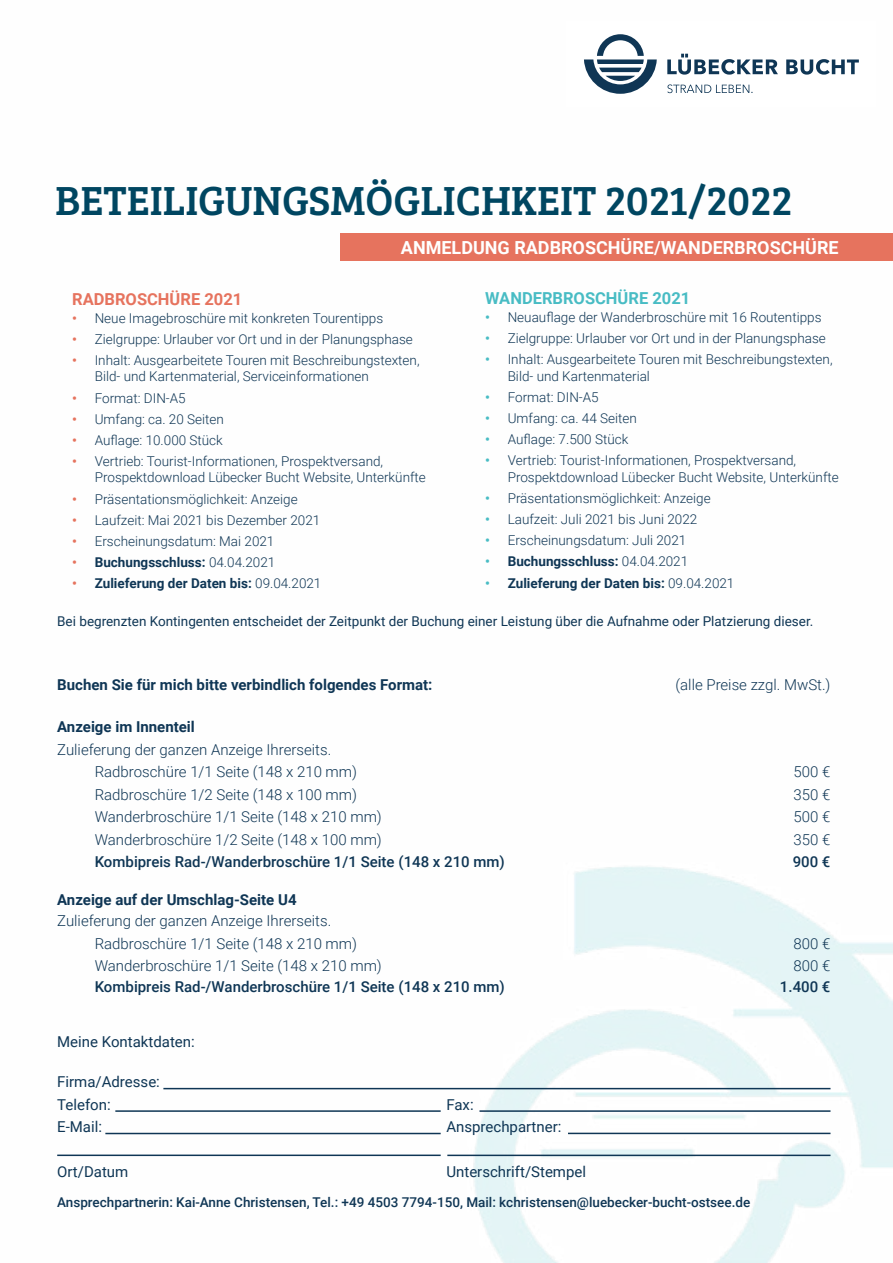
<style>
.page{position:relative;width:893px;height:1263px;background:#fff}
.page>*{position:absolute;margin:0;border:0;box-sizing:border-box;transform-origin:0 0}
.t1{font:42px "Bree Serif";color:#004661}
.t2{font:700 18px "Roboto";color:#fff}
.t3{font:700 16.5px "Roboto";color:#48bcc4}
.t4{font:700 16.5px "Roboto";color:#e6735e}
.t5{font:300 15px/22.5px "Roboto";color:#0f3655}
.t6{font:500 15px "Roboto";color:#0f3655}
.t7{font:15px/22.5px "Roboto";color:#0f3655}
.t8{font:700 15px "Roboto";color:#0f3655}
.t9{font:300 13.5px/16.2px "Roboto";color:#0f3655}
.t10{font:700 13.5px "Roboto";color:#0f3655}
.t11{font:13.5px "Roboto";color:#0f3655}
.t12{font:500 13.5px "Roboto";color:#0f3655}
.s1{font-weight:700;color:#48bcc4}
.s2{color:#48bcc4}
.s3{font-weight:300}
.s4{font-weight:700;color:#e6735e}
.s5{color:#e6735e}
</style>
<div class="page">
<img style="left:57px;top:233px;width:836px;height:1030px">
<div style="left:340px;top:234px;width:553px;height:27px;background:#e6735e"></div>
<hr style="left:163px;top:1088px;width:667px;height:1px;background:#0f3655">
<hr style="left:115px;top:1110px;width:326px;height:2px;background:#0f3655">
<hr style="left:479px;top:1110px;width:351px;height:2px;background:#0f3655">
<hr style="left:105px;top:1133px;width:336px;height:1px;background:#0f3655">
<hr style="left:568px;top:1133px;width:262px;height:1px;background:#0f3655">
<hr style="left:57px;top:1154px;width:384px;height:2px;background:#0f3655">
<hr style="left:447px;top:1154px;width:383px;height:2px;background:#0f3655">
<svg style="left:667px;top:84px;width:86px;height:9px"></svg>
<svg style="left:667px;top:54px;width:111px;height:21px"></svg>
<svg style="left:786px;top:59px;width:73px;height:16px"></svg>
<svg style="left:584px;top:34px;width:73px;height:60px"></svg>
<h1 class="t1" style="left:55px;top:170px;width:739px">BETEILIGUNGSMÖGLICHKEIT 2021/2022</h1>
<h2 class="t2" style="left:401px;top:235px;width:439px">ANMELDUNG RADBROSCHÜRE/WANDERBROSCHÜRE</h2>
<p class="t3" style="left:485px;top:286px;width:207px">WANDERBROSCHÜRE 2021</p>
<p class="t9" style="left:485px;top:308px;width:338px"><span class="s1">•</span> Neuauflage der Wanderbroschüre mit 16 Routentipps</p>
<p class="t9" style="left:485px;top:330px;width:342px"><span class="s1">•</span> Zielgruppe: Urlauber vor Ort und in der Planungsphase</p>
<p class="t9" style="left:508px;top:351px;width:326px;text-indent:-23px"><span class="s1">•</span> Inhalt: Ausgearbeitete Touren mit Beschreibungstexten,<br>Bild- und Kartenmaterial</p>
<p class="t9" style="left:485px;top:388px;width:115px"><span class="s1">•</span> Format: DIN-A5</p>
<p class="t9" style="left:485px;top:409px;width:153px"><span class="s1">•</span> Umfang: ca. 44 Seiten</p>
<p class="t9" style="left:485px;top:431px;width:145px"><span class="s1">•</span> Auflage: 7.500 Stück</p>
<p class="t9" style="left:508px;top:452px;width:333px;text-indent:-23px"><span class="s1">•</span> Vertrieb: Tourist-Informationen, Prospektversand,<br>Prospektdownload Lübecker Bucht Website, Unterkünfte</p>
<p class="t9" style="left:485px;top:489px;width:227px"><span class="s1">•</span> Präsentationsmöglichkeit: Anzeige</p>
<p class="t9" style="left:485px;top:511px;width:214px"><span class="s1">•</span> Laufzeit: Juli 2021 bis Juni 2022</p>
<p class="t9" style="left:485px;top:532px;width:203px"><span class="s1">•</span> Erscheinungsdatum: Juli 2021</p>
<p class="t10" style="left:485px;top:552px;width:205px"><span class="s2">•</span> Buchungsschluss: <span class="s3">04.04.2021</span></p>
<p class="t10" style="left:485px;top:573px;width:251px"><span class="s2">•</span> Zulieferung der Daten bis: <span class="s3">09.04.2021</span></p>
<p class="t4" style="left:72px;top:287px;width:172px">RADBROSCHÜRE 2021</p>
<p class="t9" style="left:72px;top:309px;width:313px"><span class="s4">•</span> Neue Imagebroschüre mit konkreten Tourentipps</p>
<p class="t9" style="left:72px;top:330px;width:342px"><span class="s4">•</span> Zielgruppe: Urlauber vor Ort und in der Planungsphase</p>
<p class="t9" style="left:95px;top:352px;width:326px;text-indent:-23px"><span class="s4">•</span> Inhalt: Ausgearbeitete Touren mit Beschreibungstexten,<br>Bild- und Kartenmaterial, Serviceinformationen</p>
<p class="t9" style="left:72px;top:389px;width:115px"><span class="s4">•</span> Format: DIN-A5</p>
<p class="t9" style="left:72px;top:410px;width:153px"><span class="s4">•</span> Umfang: ca. 20 Seiten</p>
<p class="t9" style="left:72px;top:431px;width:152px"><span class="s4">•</span> Auflage: 10.000 Stück</p>
<p class="t9" style="left:95px;top:453px;width:333px;text-indent:-23px"><span class="s4">•</span> Vertrieb: Tourist-Informationen, Prospektversand,<br>Prospektdownload Lübecker Bucht Website, Unterkünfte</p>
<p class="t9" style="left:72px;top:490px;width:227px"><span class="s4">•</span> Präsentationsmöglichkeit: Anzeige</p>
<p class="t9" style="left:72px;top:511px;width:250px"><span class="s4">•</span> Laufzeit: Mai 2021 bis Dezember 2021</p>
<p class="t9" style="left:72px;top:533px;width:204px"><span class="s4">•</span> Erscheinungsdatum: Mai 2021</p>
<p class="t10" style="left:72px;top:553px;width:205px"><span class="s5">•</span> Buchungsschluss: <span class="s3">04.04.2021</span></p>
<p class="t10" style="left:72px;top:574px;width:251px"><span class="s5">•</span> Zulieferung der Daten bis: <span class="s3">09.04.2021</span></p>
<p class="t11" style="left:57px;top:612px;width:757px">Bei begrenzten Kontingenten entscheidet der Zeitpunkt der Buchung einer Leistung über die Aufnahme oder Platzierung dieser.</p>
<p class="t8" style="left:57px;top:674px;width:377px">Buchen Sie für mich bitte verbindlich folgendes Format:</p>
<p class="t5" style="left:675px;top:673px;width:157px">(alle Preise zzgl. MwSt.)</p>
<p class="t8" style="left:57px;top:716px;width:139px">Anzeige im Innenteil</p>
<p class="t5" style="left:95px;top:737px;width:264px;text-indent:-38px">Zulieferung der ganzen Anzeige Ihrerseits.<br>Radbroschüre 1/1 Seite (148 x 210 mm)</p>
<p class="t5" style="left:794px;top:760px;width:38px">500 €</p>
<p class="t5" style="left:95px;top:782px;width:264px">Radbroschüre 1/2 Seite (148 x 100 mm)</p>
<p class="t5" style="left:794px;top:782px;width:38px">350 €</p>
<p class="t5" style="left:95px;top:805px;width:289px">Wanderbroschüre 1/1 Seite (148 x 210 mm)</p>
<p class="t5" style="left:794px;top:805px;width:38px">500 €</p>
<p class="t5" style="left:95px;top:827px;width:289px">Wanderbroschüre 1/2 Seite (148 x 100 mm)</p>
<p class="t5" style="left:794px;top:827px;width:38px">350 €</p>
<p class="t6" style="left:95px;top:851px;width:412px">Kombipreis Rad-/Wanderbroschüre 1/1 Seite (148 x 210 mm)</p>
<p class="t6" style="left:793px;top:851px;width:39px">900 €</p>
<p class="t8" style="left:57px;top:889px;width:241px">Anzeige auf der Umschlag-Seite U4</p>
<p class="t5" style="left:95px;top:909px;width:264px;text-indent:-38px">Zulieferung der ganzen Anzeige Ihrerseits.<br>Radbroschüre 1/1 Seite (148 x 210 mm)</p>
<p class="t5" style="left:794px;top:931px;width:38px">800 €</p>
<p class="t5" style="left:95px;top:954px;width:289px">Wanderbroschüre 1/1 Seite (148 x 210 mm)</p>
<p class="t5" style="left:794px;top:954px;width:38px">800 €</p>
<p class="t6" style="left:95px;top:976px;width:412px">Kombipreis Rad-/Wanderbroschüre 1/1 Seite (148 x 210 mm)</p>
<p class="t6" style="left:780px;top:976px;width:52px">1.400 €</p>
<p class="t7" style="left:57px;top:1030px;width:139px">Meine Kontaktdaten:</p>
<p class="t7" style="left:57px;top:1070px;width:104px">Firma/Adresse:<br>Telefon:</p>
<p class="t7" style="left:446px;top:1093px;width:29px">Fax:</p>
<p class="t7" style="left:57px;top:1115px;width:46px">E-Mail:</p>
<p class="t7" style="left:446px;top:1115px;width:117px">Ansprechpartner:</p>
<p class="t7" style="left:57px;top:1160px;width:73px">Ort/Datum</p>
<p class="t7" style="left:446px;top:1160px;width:141px">Unterschrift/Stempel</p>
<p class="t12" style="left:57px;top:1193px;width:695px">Ansprechpartnerin: Kai-Anne Christensen, Tel.: +49 4503 7794-150, Mail: kchristensen@luebecker-bucht-ostsee.de</p>
</div>
